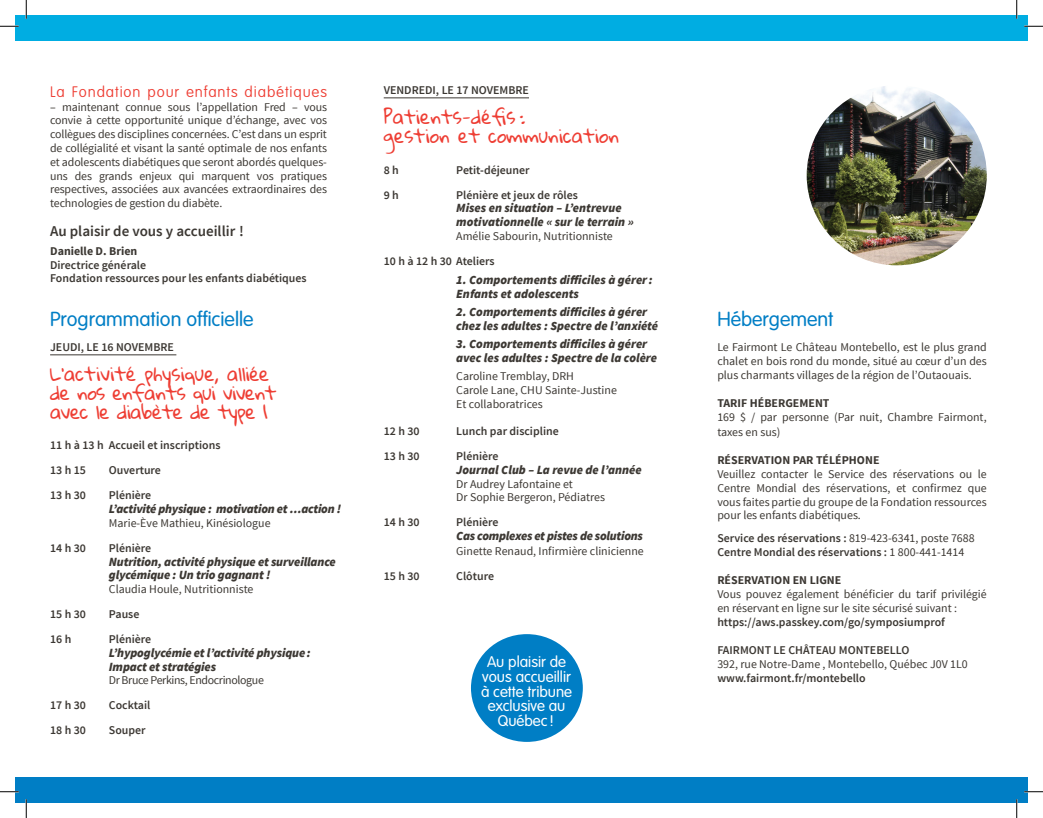
<style>
.page{position:relative;width:1043px;height:818px;background:#fff}
.page>*{position:absolute;margin:0;border:0;box-sizing:border-box;transform-origin:0 0}
.t1{font:300 20px "VAG Rounded";color:#007ec5}
.t2{font:18.75px/18.8px "Gloria Hallelujah";letter-spacing:-.03em;color:#ee3e34}
.t3{font:18.75px/18.8px "Gloria Hallelujah";color:#ee3e34}
.t4{font:300 15.25px/14.6px "VAG Rounded";color:#fff;text-align:center}
.t5{font:100 15px "VAG Rounded";letter-spacing:.06em;color:#ee3e34}
.t6{font:600 15px "Source Sans Pro";color:#3c3833}
.t7{font:italic 900 12.5px/13.8px "Source Sans Pro";letter-spacing:-.01em;color:#3c3833}
.t8{font:11.88px/13.8px "Source Sans Pro";color:#3c3833}
.t9{font:600 11.88px/13.8px "Source Sans Pro";color:#3c3833}
.t10{font:700 11.88px "Source Sans Pro";color:#3c3833}
.t11{font:11.88px "Source Sans Pro";letter-spacing:-.03em;color:#3c3833}
.s1{font-weight:400}
</style>
<div class="page">
<div style="left:15px;top:777px;width:1013px;height:25px;background:#007ec5"></div>
<div style="left:15px;top:15px;width:1013px;height:26px;background:#00ade2"></div>
<hr style="left:384px;top:98px;width:145px;height:1px;background:#3c3833">
<hr style="left:50px;top:354px;width:126px;height:1px;background:#3c3833">
<img style="left:806px;top:85px;width:180px;height:180px;border-radius:90px">
<div style="left:471px;top:634px;width:112px;height:107px;background:#007ec5;border-radius:50%"></div>
<svg style="left:0;top:25px;width:19px;height:2px"></svg>
<svg style="left:1024px;top:25px;width:18px;height:2px"></svg>
<svg style="left:0;top:790px;width:19px;height:2px"></svg>
<svg style="left:1024px;top:790px;width:18px;height:2px"></svg>
<svg style="left:25px;top:0;width:2px;height:19px"></svg>
<svg style="left:25px;top:799px;width:2px;height:19px"></svg>
<svg style="left:1015px;top:0;width:2px;height:19px"></svg>
<svg style="left:1015px;top:799px;width:2px;height:19px"></svg>
<p class="t5" style="left:50px;top:83px;width:278px">La Fondation pour enfants diabétiques</p>
<p class="t8" style="left:50px;top:100px;width:278px;text-align:justify">– maintenant connue sous l’appellation Fred – vous convie à cette opportunité unique d’échange, avec vos collègues des disciplines concernées. C’est dans un esprit de collégialité et visant la santé optimale de nos enfants et adolescents diabétiques que seront abordés quelques&shy;uns des grands enjeux qui marquent vos pratiques respectives, associées aux avancées extraordinaires des technologies de gestion du diabète.</p>
<p class="t6" style="left:50px;top:221px;width:195px">Au plaisir de vous y accueillir !</p>
<p class="t10" style="left:50px;top:243px;width:89px">Danielle D. Brien</p>
<p class="t9" style="left:50px;top:258px;width:258px">Directrice générale<br>Fondation ressources pour les enfants diabétiques</p>
<h1 class="t1" style="left:50px;top:307px;width:205px">Programmation officielle</h1>
<p class="t9" style="left:50px;top:340px;width:125px">JEUDI, LE 16 NOVEMBRE</p>
<h2 class="t2" style="left:50px;top:365px;width:228px">L’activité physique, alliée de nos enfants qui vivent avec le diabète de type 1</h2>
<p class="t9" style="left:50px;top:433px;width:172px;line-height:25px">11 h à 13 h Accueil et inscriptions<br>13 h 15</p>
<p class="t9" style="left:109px;top:464px;width:54px">Ouverture</p>
<p class="t9" style="left:50px;top:489px;width:37px">13 h 30</p>
<p class="t9" style="left:109px;top:489px;width:44px">Plénière</p>
<p class="t7" style="left:109px;top:502px;width:234px">L’activité physique : motivation et …action !</p>
<p class="t8" style="left:109px;top:516px;width:163px">Marie-Ève Mathieu, Kinésiologue</p>
<p class="t9" style="left:50px;top:541px;width:37px">14 h 30</p>
<p class="t9" style="left:109px;top:541px;width:44px">Plénière</p>
<p class="t7" style="left:109px;top:554px;width:228px">Nutrition, activité physique et surveillance glycémique : Un trio gagnant !</p>
<p class="t8" style="left:109px;top:582px;width:146px">Claudia Houle, Nutritionniste</p>
<p class="t9" style="left:50px;top:607px;width:37px">15 h 30</p>
<p class="t9" style="left:109px;top:607px;width:32px">Pause</p>
<p class="t9" style="left:50px;top:632px;width:23px">16 h</p>
<p class="t9" style="left:109px;top:632px;width:44px">Plénière</p>
<p class="t7" style="left:109px;top:645px;width:203px">L’hypoglycémie et l’activité physique:<br>Impact et stratégies</p>
<p class="t11" style="left:109px;top:673px;width:156px">Dr Bruce Perkins, Endocrinologue</p>
<p class="t9" style="left:50px;top:699px;width:37px">17 h 30</p>
<p class="t9" style="left:109px;top:699px;width:43px">Cocktail</p>
<p class="t9" style="left:50px;top:724px;width:37px">18 h 30</p>
<p class="t9" style="left:109px;top:724px;width:38px">Souper</p>
<p class="t9" style="left:384px;top:84px;width:147px">VENDREDI, LE 17 NOVEMBRE</p>
<h2 class="t3" style="left:384px;top:108px;width:237px">Patients-défis :<br>gestion et communication</h2>
<p class="t9" style="left:384px;top:163px;width:17px">8 h</p>
<p class="t9" style="left:456px;top:163px;width:75px">Petit-déjeuner</p>
<p class="t9" style="left:384px;top:188px;width:17px">9 h</p>
<p class="t9" style="left:456px;top:188px;width:123px">Plénière et jeux de rôles</p>
<p class="t7" style="left:456px;top:201px;width:179px">Mises en situation – L’entrevue motivationnelle « sur le terrain »</p>
<p class="t8" style="left:456px;top:229px;width:158px">Amélie Sabourin, Nutritionniste</p>
<p class="t9" style="left:384px;top:254px;width:112px">10 h à 12 h 30 Ateliers</p>
<p class="t7" style="left:456px;top:273px;width:198px">1. Comportements difficiles à gérer :<br>Enfants et adolescents</p>
<p class="t7" style="left:456px;top:305px;width:203px">2. Comportements difficiles à gérer chez les adultes : Spectre de l’anxiété</p>
<p class="t7" style="left:456px;top:337px;width:202px">3. Comportements difficiles à gérer avec les adultes : Spectre de la colère</p>
<p class="t8" style="left:456px;top:369px;width:162px">Caroline Tremblay, DRH<br>Carole Lane, CHU Sainte-Justine<br>Et collaboratrices</p>
<p class="t9" style="left:384px;top:424px;width:37px">12 h 30</p>
<p class="t9" style="left:456px;top:424px;width:104px">Lunch par discipline</p>
<p class="t9" style="left:384px;top:449px;width:37px">13 h 30</p>
<p class="t9" style="left:456px;top:449px;width:44px">Plénière</p>
<p class="t7" style="left:456px;top:462px;width:187px">Journal Club – La revue de l’année</p>
<p class="t8" style="left:456px;top:477px;width:150px">Dr Audrey Lafontaine et<br>Dr Sophie Bergeron, Pédiatres</p>
<p class="t9" style="left:384px;top:516px;width:37px">14 h 30</p>
<p class="t9" style="left:456px;top:516px;width:44px">Plénière</p>
<p class="t7" style="left:456px;top:529px;width:188px">Cas complexes et pistes de solutions</p>
<p class="t8" style="left:456px;top:544px;width:189px">Ginette Renaud, Infirmière clinicienne</p>
<p class="t9" style="left:384px;top:569px;width:37px">15 h 30</p>
<p class="t9" style="left:456px;top:569px;width:39px">Clôture</p>
<p class="t4" style="left:481px;top:654px;width:93px">Au plaisir de vous accueillir à cette tribune exclusive au<br>Québec !</p>
<h1 class="t1" style="left:717px;top:307px;width:118px">Hébergement</h1>
<p class="t8" style="left:717px;top:340px;width:271px;text-align:justify">Le Fairmont Le Château Montebello, est le plus grand chalet en bois rond du monde, situé au cœur d’un des plus charmants villages de la région de l’Outaouais.</p>
<p class="t10" style="left:717px;top:395px;width:114px">TARIF HÉBERGEMENT</p>
<p class="t8" style="left:717px;top:409px;width:271px;line-height:15px">169 $ / par personne (Par nuit, Chambre Fairmont, taxes en sus)</p>
<p class="t10" style="left:717px;top:453px;width:164px">RÉSERVATION PAR TÉLÉPHONE</p>
<p class="t8" style="left:717px;top:467px;width:271px;text-align:justify">Veuillez contacter le Service des réservations ou le Centre Mondial des réservations, et confirmez que vous faites partie du groupe de la Fondation ressources pour les enfants diabétiques.</p>
<p class="t9" style="left:717px;top:531px;width:259px">Service des réservations : <span class="s1">819-423-6341, poste 7688<br></span>Centre Mondial des réservations : <span class="s1">1 800-441-1414</span></p>
<p class="t10" style="left:717px;top:573px;width:125px">RÉSERVATION EN LIGNE</p>
<p class="t8" style="left:717px;top:587px;width:271px">Vous pouvez également bénéficier du tarif privilégié en réservant en ligne sur le site sécurisé suivant :</p>
<p class="t9" style="left:717px;top:615px;width:229px">https://aws.passkey.com/go/symposiumprof</p>
<p class="t9" style="left:717px;top:643px;width:194px">FAIRMONT LE CHÂTEAU MONTEBELLO</p>
<p class="t8" style="left:717px;top:657px;width:252px">392, rue Notre-Dame , Montebello, Québec J0V 1L0</p>
<p class="t9" style="left:717px;top:671px;width:150px">www.fairmont.fr/montebello</p>
</div>
